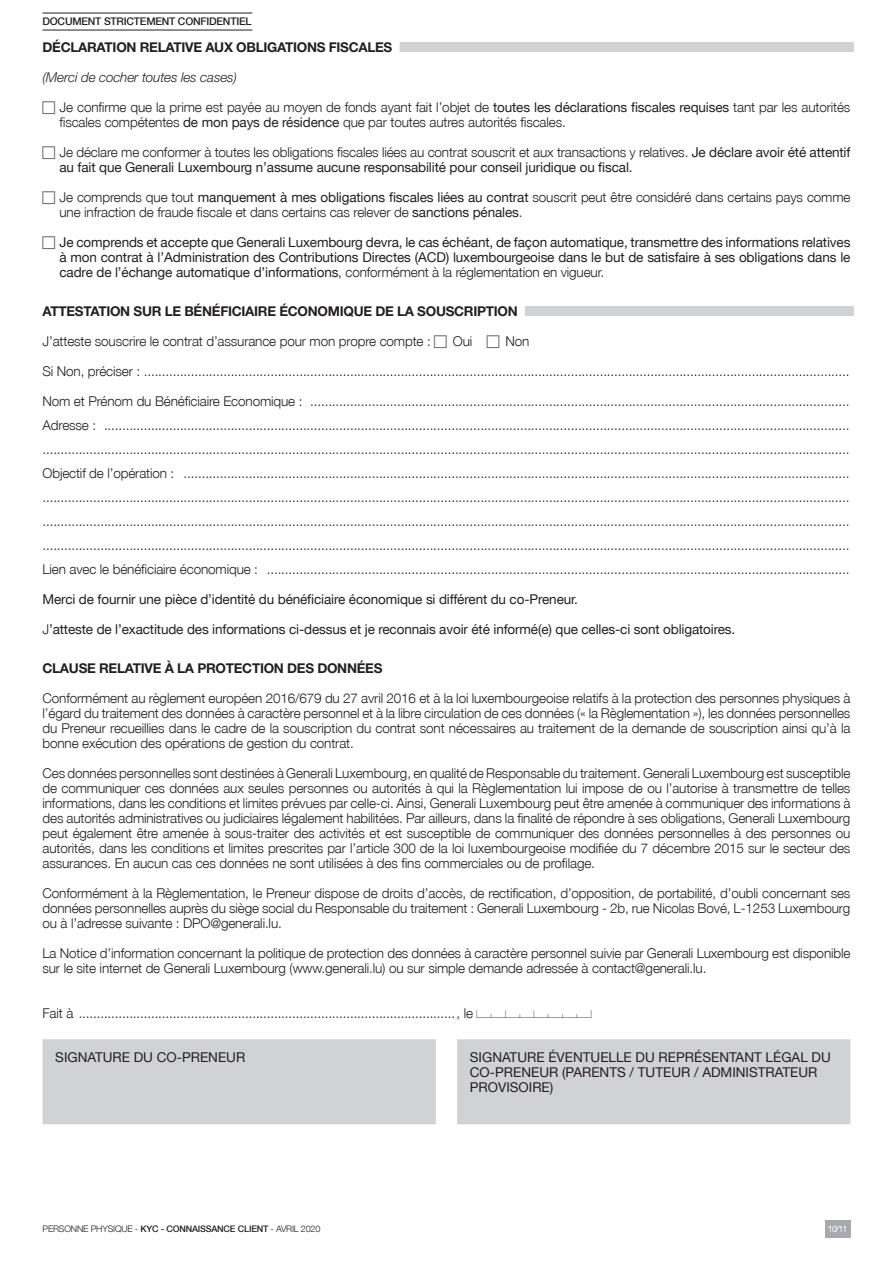
<style>
.page{position:relative;width:893px;height:1263px;background:#fff}
.page>*{position:absolute;margin:0;border:0;box-sizing:border-box;transform-origin:0 0}
.t1{font:300 13.5px/15px "Helvetica Neue LT Std";letter-spacing:-.01em;color:#231f20;text-align:justify}
.t2{font:13.5px/15px "Helvetica Neue LT Std";letter-spacing:-.01em;color:#231f20}
.t3{font:900 13.5px "Helvetica Neue LT Std";letter-spacing:-.235em;color:#d1d2d4}
.t4{font:700 13.5px "Helvetica Neue LT Std";letter-spacing:-.02em;color:#231f20}
.t5{font:italic 300 13.5px "Helvetica Neue LT Std";letter-spacing:-.01em;color:#231f20}
.t6{font:500 10.5px "Helvetica Neue LT Std";letter-spacing:-.02em;color:#231f20}
.t7{font:300 9px "Helvetica Neue LT Std";letter-spacing:-.02em;color:#231f20}
.t8{font:9px "Helvetica Neue LT Std";color:#fff}
.s1{font-weight:700;color:#231f20}
.s2{font-family:"Casesaremplir Roman Rise";font-weight:400;font-size:19.5px;color:#6c6d70}
.s3{font-weight:400}
.s4{font-family:"Casesaremplir Roman Rise";font-size:19.5px;color:#6c6d70}
.s5{font-weight:300}
.s6{font-weight:500}
</style>
<div class="page">
<div style="left:825px;top:1220px;width:25px;height:17px;background:#a8a9ad"></div>
<hr style="left:43px;top:13px;width:209px;height:1px;background:#231f20">
<hr style="left:43px;top:30px;width:209px;height:1px;background:#231f20">
<div style="left:43px;top:1039px;width:807px;height:85px;background:#d1d2d4"></div>
<p class="t6" style="left:43px;top:15px;width:210px">DOCUMENT STRICTEMENT CONFIDENTIEL</p>
<p class="t3" style="left:43px;top:39px;width:813px"><span class="s1">D É C L A R AT I O N R E L AT I V E A U X O B L I G AT I O N S F I S C A L E S</span> IIIIIIIIIIIIIIIIIIIIIIIIIIIIIIIIIIIIIIIIIIIIIIIIIIIIIIIIIIIIIIIIIIIIIIIIIIIIIIIIIIIIIIIIIIIIIIIIIIIIIIIIIIIIIIIIIIIIIIIIIIIIIIIIIIIIIIIIIIIIIIIIIIIIIIIIIIIIIIIIIIIIIIIIIIIIIIIIIIIIIIIIIIIIIIIIIIIIIIIIIIIIIIIIIIIIIIIIIIIIIIIIIIIIIIIIIIIIIIIIIIIIIIIIIIIIIIIIIIIIIIIIIIIIIIIIIIIIIIIIIIIIIIIIIIIIIIIIIIIIIIIIIIIIIIIIIIIIIIIIIIIIIIIIIII</p>
<p class="t5" style="left:43px;top:69px;width:196px">(Merci de cocher toutes les cases)</p>
<p class="t1" style="left:60px;top:100px;width:792px;text-indent:-17px"><span class="s2">M</span>Je confirme que la prime est payée au moyen de fonds ayant fait l’objet de <span class="s3">toutes les déclarations fiscales requises</span> tant par les autorités fiscales compétentes <span class="s3">de mon pays de résidence</span> que par toutes autres autorités fiscales.</p>
<p class="t2" style="left:60px;top:145px;width:792px;text-indent:-17px"><span class="s4">M</span><span class="s5">Je déclare me conformer à toutes les obligations fiscales liées au contrat souscrit et aux transactions y relatives.</span> Je déclare avoir été attentif au fait que Generali Luxembourg n’assume aucune responsabilité pour conseil juridique ou fiscal.</p>
<p class="t1" style="left:60px;top:190px;width:792px;text-indent:-17px"><span class="s2">M</span>Je comprends que tout <span class="s3">manquement à mes obligations fiscales liées au contrat</span> souscrit peut être considéré dans certains pays comme une infraction de fraude fiscale et dans certains cas relever de <span class="s3">sanctions pénales</span>.</p>
<p class="t2" style="left:60px;top:235px;width:792px;text-align:justify;text-indent:-17px"><span class="s4">M</span>Je comprends et accepte que Generali Luxembourg devra, le cas échéant, de façon automatique, transmettre des informations relatives à mon contrat à l’Administration des Contributions Directes (ACD) luxembourgeoise dans le but de satisfaire à ses obligations dans le cadre de l’échange automatique d’informations<span class="s5">, conformément à la réglementation en vigueur.</span></p>
<p class="t3" style="left:43px;top:303px;width:813px"><span class="s1">AT T E S TAT I O N S U R L E B É N É F I C I A I R E É C O N O M I Q U E D E L A S O U S C R I P T I O N</span> IIIIIIIIIIIIIIIIIIIIIIIIIIIIIIIIIIIIIIIIIIIIIIIIIIIIIIIIIIIIIIIIIIIIIIIIIIIIIIIIIIIIIIIIIIIIIIIIIIIIIIIIIIIIIIIIIIIIIIIIIIIIIIIIIIIIIIIIIIIIIIIIIIIIIIIIIIIIIIIIIIIIIIIIIIIIIIIIIIIIIIIIIIIIIIIIIIIIIIIIIIIIIIIIIIIIIIIIIIIIIIIIIIIIIIIIIIIIIII</p>
<p class="t1" style="left:43px;top:334px;width:488px">J’atteste souscrire le contrat d’assurance pour mon propre compte : <span class="s2">M</span> Oui <span class="s2">M</span> Non</p>
<p class="t1" style="left:43px;top:364px;width:808px">Si Non, préciser : ...................................................................................................................................................................................................</p>
<p class="t1" style="left:43px;top:389px;width:808px;line-height:24px">Nom et Prénom du Bénéficiaire Economique : .....................................................................................................................................................<br>Adresse : .............................................................................................................................................................................................................. ...............................................................................................................................................................................................................................<br>Objectif de l’opération : ........................................................................................................................................................................................ ............................................................................................................................................................................................................................... ............................................................................................................................................................................................................................... ...............................................................................................................................................................................................................................<br>Lien avec le bénéficiaire économique : .................................................................................................................................................................</p>
<p class="t2" style="left:43px;top:592px;width:537px">Merci de fournir une pièce d’identité du bénéficiaire économique si différent du co-Preneur.</p>
<p class="t2" style="left:43px;top:622px;width:694px"><span class="s5">J</span>’atteste de l’exactitude des informations ci-dessus et je reconnais avoir été informé(e) que celles-ci sont obligatoires.</p>
<p class="t4" style="left:43px;top:660px;width:341px">CLAUSE RELATIVE À LA PROTECTION DES DONNÉES</p>
<p class="t1" style="left:43px;top:691px;width:809px">Conformément au règlement européen 2016/679 du 27 avril 2016 et à la loi luxembourgeoise relatifs à la protection des personnes physiques à l’égard du traitement des données à caractère personnel et à la libre circulation de ces données (« la Règlementation »), les données personnelles du Preneur recueillies dans le cadre de la souscription du contrat sont nécessaires au traitement de la demande de souscription ainsi qu’à la bonne exécution des opérations de gestion du contrat.</p>
<p class="t1" style="left:43px;top:766px;width:809px">Ces données personnelles sont destinées à Generali Luxembourg, en qualité de Responsable du traitement. Generali Luxembourg est susceptible de communiquer ces données aux seules personnes ou autorités à qui la Règlementation lui impose de ou l’autorise à transmettre de telles informations, dans les conditions et limites prévues par celle-ci. Ainsi, Generali Luxembourg peut être amenée à communiquer des informations à des autorités administratives ou judiciaires légalement habilitées. Par ailleurs, dans la finalité de répondre à ses obligations, Generali Luxembourg peut également être amenée à sous-traiter des activités et est susceptible de communiquer des données personnelles à des personnes ou autorités, dans les conditions et limites prescrites par l’article 300 de la loi luxembourgeoise modifiée du 7 décembre 2015 sur le secteur des assurances. En aucun cas ces données ne sont utilisées à des fins commerciales ou de profilage.</p>
<p class="t1" style="left:43px;top:886px;width:809px">Conformément à la Règlementation, le Preneur dispose de droits d’accès, de rectification, d’opposition, de portabilité, d’oubli concernant ses données personnelles auprès du siège social du Responsable du traitement : Generali Luxembourg - 2b, rue Nicolas Bové, L-1253 Luxembourg ou à l’adresse suivante : DPO@generali.lu.</p>
<p class="t1" style="left:43px;top:946px;width:809px">La Notice d’information concernant la politique de protection des données à caractère personnel suivie par Generali Luxembourg est disponible sur le site internet de Generali Luxembourg (www.generali.lu) ou sur simple demande adressée à contact@generali.lu.</p>
<p class="t1" style="left:43px;top:1006px;width:550px">Fait à ........................................................................................................, le <span class="s2">acbcbbbc</span></p>
<p class="t2" style="left:55px;top:1049px;width:191px">SIGNATURE DU CO-PRENEUR</p>
<p class="t2" style="left:470px;top:1049px;width:362px">SIGNATURE ÉVENTUELLE DU REPRÉSENTANT LÉGAL DU<br>CO-PRENEUR (PARENTS / TUTEUR / ADMINISTRATEUR<br>PROVISOIRE)</p>
<p class="t7" style="left:43px;top:1223px;width:279px">PERSONNE PHYSIQUE - <span class="s6">KYC - CONNAISSANCE CLIENT</span> - AVRIL 2020</p>
<p class="t8" style="left:828px;top:1223px;width:21px">10/11</p>
</div>
